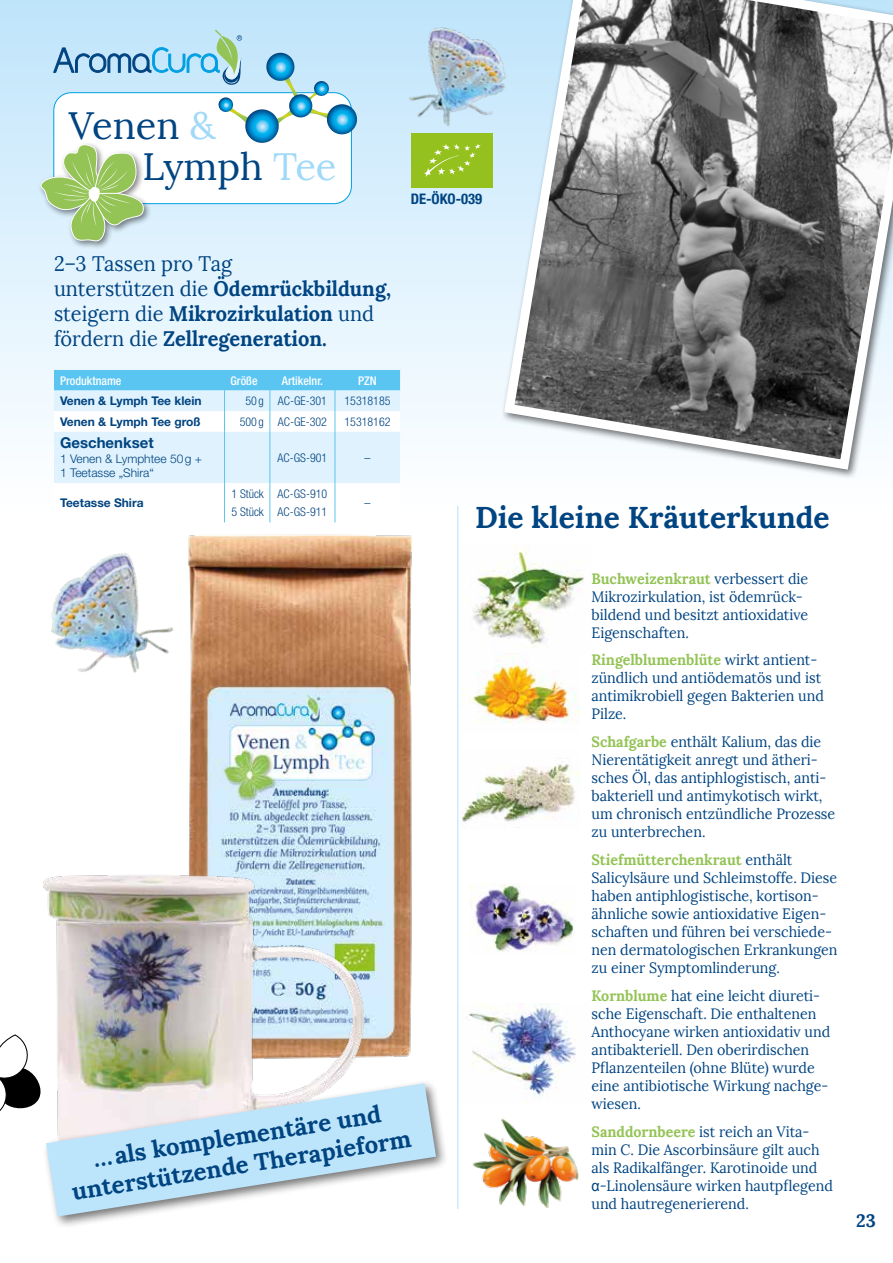
<style>
.page{position:relative;width:893px;height:1263px;background:#fff}
.page>*{position:absolute;margin:0;border:0;box-sizing:border-box;transform-origin:0 0}
.t1{font:37.95px/41.1px "Lora";color:#004481}
.t2{font:700 30px "Lora";color:#004481}
.t3{font:700 24px/28.8px "Lora";color:#004481;text-align:center}
.t4{font:21px/25.2px "Lora";color:#004481;scale:.95 1}
.t5{font:700 18px "Lora";color:#004481}
.t6{font:15px/18px "Lora";color:#004481;scale:.95 1}
.t7{font:700 15px "Helvetica Neue LT Std";color:#004481}
.t8{font:700 condensed 14.7px "Helvetica Neue LT Std";color:#004481}
.t9{font:300 condensed 12px/18.6px "Helvetica Neue LT Std";color:#004481}
.t10{font:700 12px "Helvetica Neue LT Std";color:#004481}
.t11{font:300 12px/14.4px "Helvetica Neue LT Std";color:#004481}
.t12{font:500 condensed 12px "Helvetica Neue LT Std";color:#fff}
.s1{color:#a1daf8}
.s2{font-weight:700}
.s3{font-weight:700;color:#94c356}
.s4{font-family:"Arial"}
</style>
<div class="page">
<svg style="left:0;top:1034px;width:26px;height:77px"></svg>
<div style="left:0;top:0;width:893px;height:591px;background:linear-gradient(to bottom,#c0e5fa,#fff)"></div>
<svg style="left:499px;top:0;width:394px;height:475px"></svg>
<div style="left:37px;top:141px;width:115px;height:108px;background:#000;opacity:.5"></div>
<svg style="left:34px;top:30px;width:324px;height:213px"></svg>
<svg style="left:54px;top:370px;width:346px;height:152px"></svg>
<hr style="left:224px;top:432px;width:1px;height:51px;background:#5bc5f2">
<hr style="left:270px;top:432px;width:1px;height:51px;background:#5bc5f2">
<hr style="left:335px;top:432px;width:1px;height:51px;background:#5bc5f2">
<hr style="left:224px;top:483px;width:1px;height:39px;background:#5bc5f2">
<hr style="left:270px;top:483px;width:1px;height:39px;background:#5bc5f2">
<hr style="left:335px;top:483px;width:1px;height:39px;background:#5bc5f2">
<img style="left:469px;top:883px;width:105px;height:69px">
<img style="left:460px;top:654px;width:120px;height:69px">
<img style="left:462px;top:758px;width:117px;height:64px">
<img style="left:462px;top:544px;width:129px;height:110px">
<img style="left:472px;top:1118px;width:107px;height:90px">
<img style="left:458px;top:1003px;width:118px;height:99px">
<img style="left:161px;top:514px;width:281px;height:544px">
<img style="left:11px;top:526px;width:191px;height:191px">
<img style="left:391px;top:11px;width:138px;height:138px">
<hr style="left:457px;top:506px;width:1px;height:703px;background:#bce4fa">
<img style="left:26px;top:858px;width:351px;height:250px">
<div style="left:42px;top:1079px;width:407px;height:150px;background:#000;opacity:.55"></div>
<svg style="left:46px;top:1083px;width:390px;height:133px;fill:#bce4fa"></svg>
<div style="left:411px;top:133px;width:81px;height:55px;background:#95c11f"></div>
<svg style="left:424px;top:144px;width:57px;height:33px"></svg>
<h1 class="t1" style="left:142px;top:106px;width:196px;text-indent:-74px">Venen <span class="s1">&amp;<br></span>Lymph <span class="s1">Tee</span></h1>
<p class="t8" style="left:411px;top:190px;width:73px">DE-ÖKO-039</p>
<h3 class="t4" style="left:54px;top:251px;width:356px">2–3 Tassen pro Tag<br>unterstützen die <span class="s2">Ödemrückbildung, </span>steigern die <span class="s2">Mikrozirkulation</span> und fördern die <span class="s2">Zellregeneration.</span></h3>
<p class="t12" style="left:60px;top:373px;width:63px">Produktname</p>
<p class="t12" style="left:231px;top:373px;width:29px">Größe</p>
<p class="t12" style="left:282px;top:373px;width:43px">Artikelnr.</p>
<p class="t12" style="left:358px;top:373px;width:20px">PZN</p>
<p class="t10" style="left:60px;top:393px;width:143px">Venen &amp; Lymph Tee klein</p>
<p class="t9" style="left:246px;top:391px;width:83px">50 g AC-GE-301</p>
<p class="t9" style="left:344px;top:391px;width:48px">15318185</p>
<p class="t10" style="left:60px;top:414px;width:142px">Venen &amp; Lymph Tee groß</p>
<p class="t9" style="left:240px;top:412px;width:89px">500 g AC-GE-302</p>
<p class="t9" style="left:344px;top:412px;width:48px">15318162</p>
<p class="t7" style="left:60px;top:434px;width:95px">Geschenkset</p>
<p class="t11" style="left:60px;top:451px;width:144px">1 Venen &amp; Lymphtee 50g +<br>1 Teetasse „Shira“</p>
<p class="t9" style="left:278px;top:448px;width:51px">AC-GS-901</p>
<p class="t9" style="left:364px;top:448px;width:7px">–</p>
<p class="t10" style="left:60px;top:495px;width:85px">Teetasse Shira</p>
<p class="t9" style="left:231px;top:484px;width:34px">1 Stück<br>5 Stück</p>
<p class="t9" style="left:278px;top:484px;width:51px">AC-GS-910<br>AC-GS-911</p>
<p class="t9" style="left:364px;top:493px;width:7px">–</p>
<h3 class="t3" style="left:65px;top:1148px;width:344px;rotate:-9deg">…als komplementäre und unterstützende Therapieform</h3>
<h2 class="t2" style="left:475px;top:497px;width:356px">Die kleine Kräuterkunde</h2>
<p class="t6" style="left:591px;top:570px;width:230px"><span class="s3">Buchweizenkraut</span> verbessert die<br>Mikrozirkulation, ist ödemrück&shy;bildend und besitzt antioxidative<br>Eigenschaften.</p>
<p class="t6" style="left:591px;top:651px;width:246px"><span class="s3">Ringelblumenblüte</span> wirkt antient&shy;zündlich und antiödematös und ist antimikrobiell gegen Bakterien und<br>Pilze.</p>
<p class="t6" style="left:591px;top:733px;width:258px"><span class="s3">Schafgarbe</span> enthält Kalium, das die Nierentätigkeit anregt und ätheri&shy;sches Öl, das antiphlogistisch, anti&shy;bakteriell und antimykotisch wirkt, um chronisch entzündliche Prozesse zu unterbrechen.</p>
<p class="t6" style="left:591px;top:851px;width:261px"><span class="s3">Stiefmütterchenkraut</span> enthält Salicylsäure und Schleimstoffe. Diese haben antiphlogistische, kortison&shy;ähnliche sowie antioxidative Eigen&shy;schaften und führen bei verschiede&shy;nen dermatologischen Erkrankungen zu einer Symptomlinderung.</p>
<p class="t6" style="left:591px;top:987px;width:253px"><span class="s3">Kornblume</span> hat eine leicht diureti&shy;sche Eigenschaft. Die enthaltenen<br>Anthocyane wirken antioxidativ und antibakteriell. Den oberirdischen<br>Pflanzenteilen (ohne Blüte) wurde eine antibiotische Wirkung nachge&shy;wiesen.</p>
<p class="t6" style="left:591px;top:1123px;width:256px"><span class="s3">Sanddornbeere</span> ist reich an Vita&shy;min C. Die Ascorbinsäure gilt auch als Radikalfänger. Karotinoide und <span class="s4">α</span>-Linolensäure wirken hautpflegend und hautregenerierend.</p>
<p class="t5" style="left:856px;top:1209px;width:21px">23</p>
</div>
